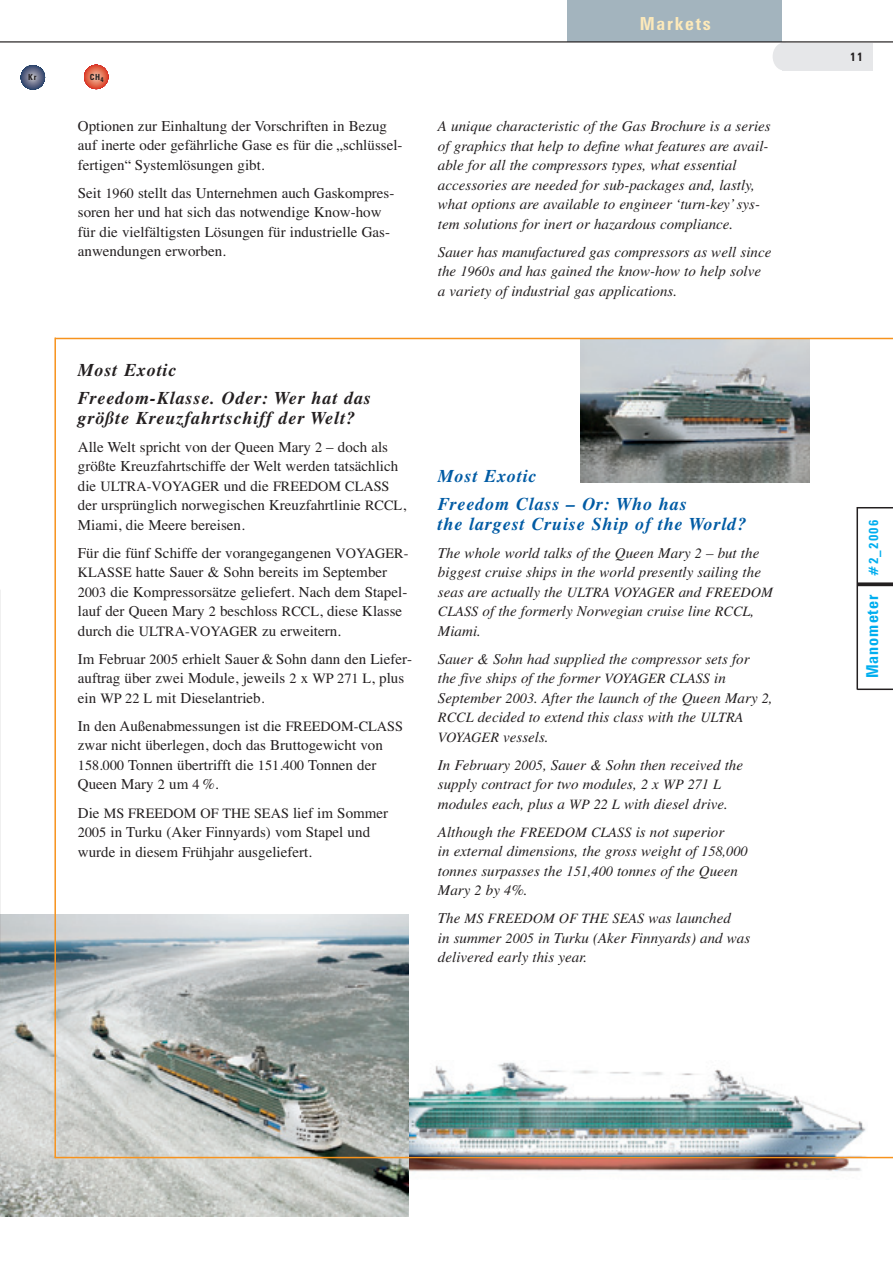
<style>
.page{position:relative;width:893px;height:1263px;background:#fff}
.page>*{position:absolute;margin:0;border:0;box-sizing:border-box;transform-origin:0 0}
.t1{font:italic 700 18px/28px "Times";letter-spacing:.05em;color:#231f20}
.t2{font:italic 700 18px/28px "Times";letter-spacing:.05em;color:#015ba4}
.t3{font:700 condensed 18px "Zurich BT";letter-spacing:.1em;color:#feeaba}
.t4{font:700 condensed 16.35px "Zurich BT";letter-spacing:.06em;color:#00aeef}
.t5{font:italic 15px/19.5px "Times";color:#231f20}
.t6{font:15px/19.5px "Times";color:#231f20}
.t7{font:14.25px "Times";color:#231f20}
.t8{font:italic 14.25px "Times";color:#231f20}
.t9{font:700 condensed 12px "Zurich BT";color:#231f20}
.t10{font:700 condensed 8.4px "Zurich BT";color:#231f20}
.s1{font-size:14.25px}
.s2{font-size:15px}
.s3{font-size:13.05px}
</style>
<div class="page">
<img style="left:409px;top:1062px;width:458px;height:110px">
<img style="left:0;top:914px;width:409px;height:302px">
<img style="left:581px;top:339px;width:229px;height:143px">
<svg style="left:858px;top:582px;width:34px;height:4px"></svg>
<hr style="left:857px;top:689px;width:35px;height:1px;background:#231f20">
<hr style="left:857px;top:507px;width:35px;height:1px;background:#231f20">
<hr style="left:856px;top:507px;width:2px;height:183px;background:#231f20">
<div style="left:782px;top:43px;width:91px;height:27px;background:#e6e7e9"></div>
<div style="left:772px;top:43px;width:23px;height:27px;background:#e6e7e9;border-radius:50%"></div>
<div style="left:567px;top:0;width:215px;height:41px;background:#a3b4be"></div>
<hr style="left:0;top:41px;width:892px;height:2px;background:#231f20">
<svg style="left:0;top:590px;width:1px;height:373px"></svg>
<hr style="left:55px;top:338px;width:837px;height:1px;background:#f7931d">
<svg style="left:84px;top:65px;width:24px;height:24px"></svg>
<svg style="left:21px;top:65px;width:24px;height:25px"></svg>
<hr style="left:54px;top:338px;width:2px;height:820px;background:#f7931d">
<hr style="left:55px;top:1157px;width:837px;height:1px;background:#f7931d">
<p class="t10" style="left:28px;top:74px;width:10px">Kr</p>
<p class="t10" style="left:90px;top:74px;width:15px">CH<sub>4</sub></p>
<p class="t6" style="left:78px;top:118px;width:326px">Optionen zur Einhaltung der Vorschriften in Bezug auf inerte oder gefährliche Gase es für die „schlüssel&shy;fertigen“ Systemlösungen gibt.</p>
<p class="t6" style="left:78px;top:185px;width:318px">Seit <span class="s1">1960</span> stellt das Unternehmen auch Gaskompres&shy;soren her und hat sich das notwendige Know-how für die vielfältigsten Lösungen für industrielle Gas&shy;anwendungen erworben.</p>
<p class="t3" style="left:639px;top:17px;width:73px">Markets</p>
<p class="t5" style="left:438px;top:118px;width:334px">A unique characteristic of the Gas Brochure is a series of graphics that help to define what features are avail&shy;able for all the compressors types, what essential accessories are needed for sub-packages and, lastly, what options are available to engineer ‘turn-key’sys&shy;tem solutions for inert or hazardous compliance.</p>
<p class="t5" style="left:438px;top:243px;width:335px">Sauer has manufactured gas compressors as well since the <span class="s1">1960</span>s and has gained the know-how to help solve a variety of industrial gas applications.</p>
<p class="t1" style="left:78px;top:358px;width:295px">Most Exotic<br>Freedom-Klasse. Oder: Wer hat das</p>
<p class="t1" style="left:78px;top:406px;width:279px">größte Kreuzfahrtschiff der Welt?</p>
<p class="t6" style="left:78px;top:439px;width:322px">Alle Welt spricht von der Queen Mary <span class="s1">2</span> – doch als größte Kreuzfahrtschiffe der Welt werden tatsächlich</p>
<p class="t7" style="left:78px;top:481px;width:313px"><span class="s2">die</span> ULTRA-VOYAGER <span class="s2">und die</span> FREEDOM CLASS</p>
<p class="t6" style="left:78px;top:497px;width:330px">der ursprünglich norwegischen Kreuzfahrtlinie <span class="s1">RCCL</span>,<br>Miami, die Meere bereisen.</p>
<p class="t6" style="left:78px;top:545px;width:332px">Für die fünf Schiffe der vorangegangenen <span class="s1">VOYAGER-KLASSE</span> hatte Sauer &amp; Sohn bereits im September <span class="s1">2003</span> die Kompressorsätze geliefert. Nach dem Stapel&shy;lauf der Queen Mary <span class="s1">2</span> beschloss <span class="s1">RCCL</span>, diese Klasse durch die <span class="s1">ULTRA-VOYAGER</span> zu erweitern.</p>
<p class="t6" style="left:78px;top:651px;width:336px">Im Februar <span class="s1">2005</span> erhielt Sauer &amp; Sohn dann den Liefer&shy;auftrag über zwei Module, jeweils <span class="s1">2</span> x <span class="s1">WP 271 L</span>, plus ein <span class="s1">WP 22 L</span> mit Dieselantrieb.</p>
<p class="t6" style="left:78px;top:718px;width:327px">In den Außenabmessungen ist die <span class="s1">FREEDOM-CLASS </span>zwar nicht überlegen, doch das Bruttogewicht von <span class="s1">158.000</span> Tonnen übertrifft die <span class="s1">151.400</span> Tonnen der Queen Mary <span class="s1">2</span> um <span class="s1">4</span> %.</p>
<p class="t7" style="left:78px;top:808px;width:312px"><span class="s2">Die</span> MS FREEDOM OF THE SEAS <span class="s2">lief im Sommer</span></p>
<p class="t6" style="left:78px;top:824px;width:294px"><span class="s1">2005</span> in Turku (Aker Finnyards) vom Stapel und wurde in diesem Frühjahr ausgeliefert.</p>
<p class="t2" style="left:438px;top:464px;width:250px">Most Exotic<br>Freedom Class – Or: Who has</p>
<p class="t2" style="left:438px;top:511px;width:310px">the largest Cruise Ship of the World?</p>
<p class="t5" style="left:438px;top:544px;width:336px">The whole world talks of the Queen Mary <span class="s1">2</span> – but the biggest cruise ships in the world presently sailing the seas are actually the <span class="s1">ULTRA VOYAGER</span> and <span class="s1">FREEDOM CLASS</span> of the formerly Norwegian cruise line <span class="s1">RCCL</span>, Miami.</p>
<p class="t5" style="left:438px;top:650px;width:336px">Sauer &amp; Sohn had supplied the compressor sets for<br>the five ships of the former <span class="s1">VOYAGER CLASS</span> in September <span class="s1">2003</span>. After the launch of the Queen Mary <span class="s1">2</span>, <span class="s1">RCCL</span> decided to extend this class with the <span class="s1">ULTRA VOYAGER</span> vessels.</p>
<p class="t5" style="left:438px;top:756px;width:306px">In February <span class="s1">2005</span>, Sauer &amp; Sohn then received the supply contract for two modules, <span class="s1">2</span> x <span class="s1">WP 271 L </span>modules each, plus a <span class="s1">WP 22 L</span> with diesel drive.</p>
<p class="t5" style="left:438px;top:823px;width:311px">Although the <span class="s1">FREEDOM CLASS</span> is not superior<br>in external dimensions, the gross weight of <span class="s1">158,000 </span>tonnes surpasses the <span class="s1">151,400</span> tonnes of the Queen Mary <span class="s1">2</span> by <span class="s1">4</span>%.</p>
<p class="t8" style="left:438px;top:913px;width:294px"><span class="s2">The</span> MS FREEDOM OF THE SEAS <span class="s2">was launched</span></p>
<p class="t5" style="left:438px;top:929px;width:314px">in summer <span class="s1">2005</span> in Turku (Aker Finnyards) and was delivered early this year.</p>
<p class="t9" style="left:850px;top:52px;width:15px">11</p>
<p class="t4" style="left:866px;top:678px;width:160px;rotate:-90deg">Manometer <span class="s3">#2_2006</span></p>
</div>
